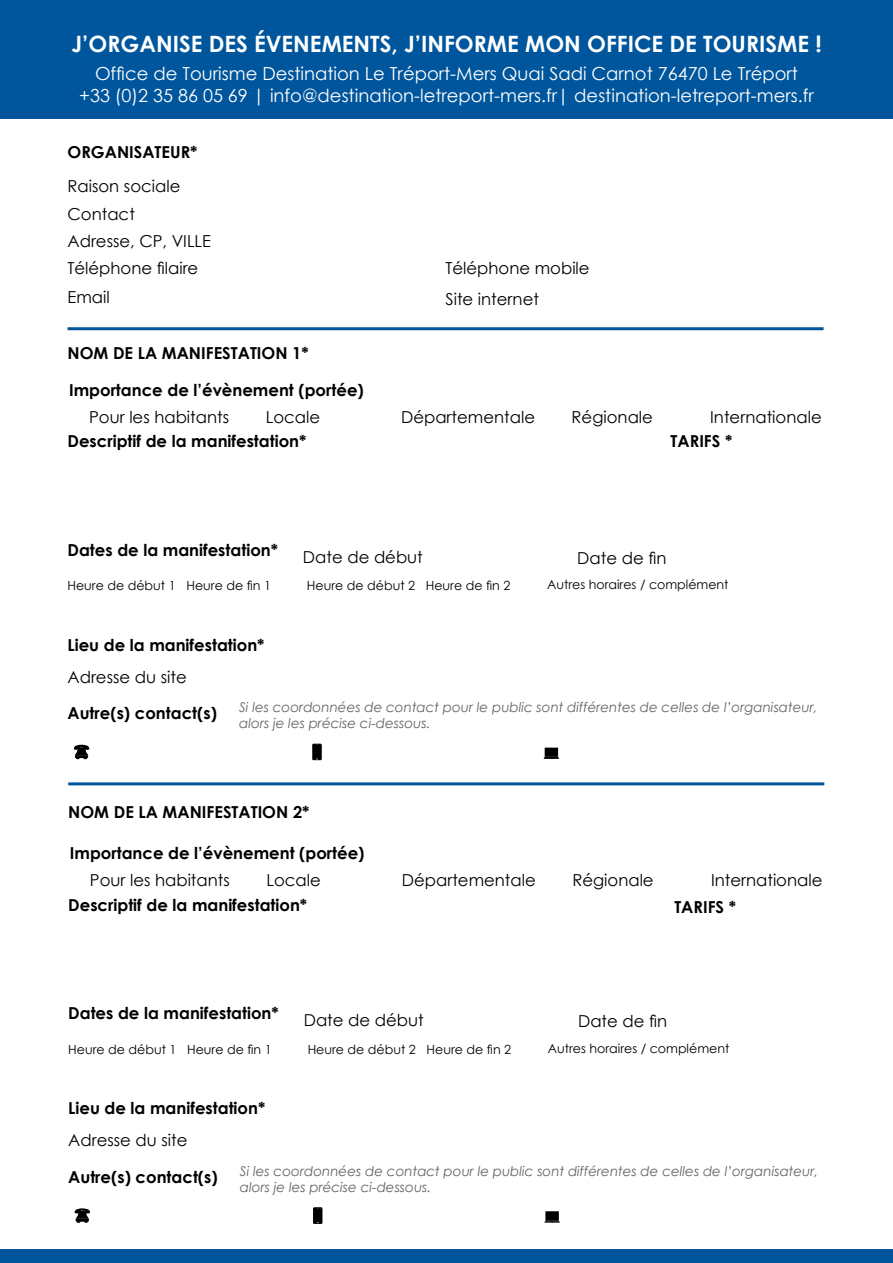
<style>
.page{position:relative;width:893px;height:1263px;background:#fff}
.page>*{position:absolute;margin:0;border:0;box-sizing:border-box;transform-origin:0 0}
.t1{font:700 22.5px "Century Gothic";color:#fff}
.t2{font:18px/21.6px "Century Gothic";color:#fff;text-align:center}
.t3{font:700 16.5px "Century Gothic";color:#000}
.t4{font:16.5px "Century Gothic";color:#000}
.t5{font:italic 13.5px/16.2px "Century Gothic";color:#646363}
.t6{font:12.6px "Century Gothic";color:#000}
</style>
<div class="page">
<div style="left:0;top:0;width:893px;height:119px;background:#00569d"></div>
<div style="left:0;top:1249px;width:893px;height:14px;background:#00569d"></div>
<hr style="left:68px;top:327px;width:756px;height:3px;background:#00569d">
<svg style="left:74px;top:745px;width:16px;height:14px"></svg>
<svg style="left:312px;top:744px;width:10px;height:16px"></svg>
<div style="left:313px;top:746px;width:8px;height:12px;background:#000"></div>
<svg style="left:314px;top:745px;width:7px;height:15px"></svg>
<svg style="left:545px;top:748px;width:13px;height:9px"></svg>
<div style="left:545px;top:748px;width:12px;height:8px;background:#000"></div>
<svg style="left:544px;top:757px;width:15px;height:2px"></svg>
<hr style="left:68px;top:782px;width:756px;height:3px;background:#00569d">
<svg style="left:75px;top:1208px;width:15px;height:15px"></svg>
<svg style="left:313px;top:1207px;width:9px;height:16px"></svg>
<div style="left:314px;top:1209px;width:8px;height:13px;background:#000"></div>
<svg style="left:314px;top:1208px;width:7px;height:15px"></svg>
<svg style="left:545px;top:1211px;width:14px;height:9px"></svg>
<div style="left:546px;top:1212px;width:12px;height:8px;background:#000"></div>
<svg style="left:544px;top:1220px;width:16px;height:3px"></svg>
<h1 class="t1" style="left:71px;top:26px;width:752px">J’ORGANISE DES ÉVENEMENTS, J’INFORME MON OFFICE DE TOURISME !</h1>
<p class="t2" style="left:79px;top:63px;width:736px">Office de Tourisme Destination Le Tréport-Mers Quai Sadi Carnot 76470 Le Tréport +33 (0)2 35 86 05 69 | info@destination-letreport-mers.fr| destination-letreport-mers.fr</p>
<p class="t3" style="left:68px;top:140px;width:132px">ORGANISATEUR*</p>
<p class="t4" style="left:68px;top:174px;width:114px">Raison sociale</p>
<p class="t4" style="left:68px;top:202px;width:69px">Contact</p>
<p class="t4" style="left:68px;top:229px;width:145px">Adresse, CP, VILLE</p>
<p class="t4" style="left:68px;top:257px;width:132px">Téléphone filaire</p>
<p class="t4" style="left:445px;top:257px;width:146px">Téléphone mobile</p>
<p class="t4" style="left:68px;top:285px;width:44px">Email</p>
<p class="t4" style="left:445px;top:287px;width:95px">Site internet</p>
<p class="t3" style="left:67px;top:340px;width:243px">NOM DE LA MANIFESTATION 1*</p>
<p class="t3" style="left:69px;top:377px;width:296px">Importance de l’évènement (portée)</p>
<p class="t4" style="left:89px;top:405px;width:141px">Pour les habitants</p>
<p class="t4" style="left:266px;top:405px;width:56px">Locale</p>
<p class="t4" style="left:401px;top:405px;width:135px">Départementale</p>
<p class="t4" style="left:572px;top:405px;width:83px">Régionale</p>
<p class="t3" style="left:67px;top:429px;width:240px">Descriptif de la manifestation*</p>
<p class="t4" style="left:710px;top:405px;width:113px">Internationale</p>
<p class="t3" style="left:671px;top:428px;width:63px">TARIFS *</p>
<p class="t3" style="left:68px;top:537px;width:212px">Dates de la manifestation*</p>
<p class="t4" style="left:303px;top:545px;width:121px">Date de début</p>
<p class="t4" style="left:577px;top:546px;width:91px">Date de fin</p>
<p class="t6" style="left:68px;top:576px;width:110px">Heure de début 1</p>
<p class="t6" style="left:547px;top:576px;width:183px">Autres horaires / complément</p>
<p class="t6" style="left:186px;top:576px;width:86px">Heure de fin 1</p>
<p class="t6" style="left:307px;top:576px;width:205px">Heure de début 2 Heure de fin 2</p>
<p class="t3" style="left:67px;top:632px;width:199px">Lieu de la manifestation*</p>
<p class="t4" style="left:67px;top:665px;width:121px">Adresse du site</p>
<p class="t3" style="left:68px;top:701px;width:151px">Autre(s) contact(s)</p>
<p class="t5" style="left:239px;top:699px;width:580px">Si les coordonnées de contact pour le public sont différentes de celles de l’organisateur, alors je les précise ci-dessous.</p>
<p class="t3" style="left:68px;top:799px;width:243px">NOM DE LA MANIFESTATION 2*</p>
<p class="t3" style="left:70px;top:841px;width:296px">Importance de l’évènement (portée)</p>
<p class="t4" style="left:90px;top:869px;width:141px">Pour les habitants</p>
<p class="t4" style="left:266px;top:869px;width:56px">Locale</p>
<p class="t4" style="left:402px;top:869px;width:135px">Départementale</p>
<p class="t4" style="left:572px;top:869px;width:83px">Régionale</p>
<p class="t4" style="left:711px;top:869px;width:113px">Internationale</p>
<p class="t3" style="left:68px;top:892px;width:240px">Descriptif de la manifestation*</p>
<p class="t3" style="left:674px;top:895px;width:63px">TARIFS *</p>
<p class="t3" style="left:68px;top:1001px;width:212px">Dates de la manifestation*</p>
<p class="t4" style="left:304px;top:1009px;width:121px">Date de début</p>
<p class="t4" style="left:578px;top:1010px;width:91px">Date de fin</p>
<p class="t6" style="left:68px;top:1040px;width:110px">Heure de début 1</p>
<p class="t6" style="left:548px;top:1039px;width:183px">Autres horaires / complément</p>
<p class="t6" style="left:187px;top:1040px;width:86px">Heure de fin 1</p>
<p class="t6" style="left:308px;top:1040px;width:205px">Heure de début 2 Heure de fin 2</p>
<p class="t3" style="left:68px;top:1096px;width:199px">Lieu de la manifestation*</p>
<p class="t4" style="left:68px;top:1129px;width:121px">Adresse du site</p>
<p class="t3" style="left:68px;top:1164px;width:151px">Autre(s) contact(s)</p>
<p class="t5" style="left:240px;top:1162px;width:580px">Si les coordonnées de contact pour le public sont différentes de celles de l’organisateur, alors je les précise ci-dessous.</p>
</div>
